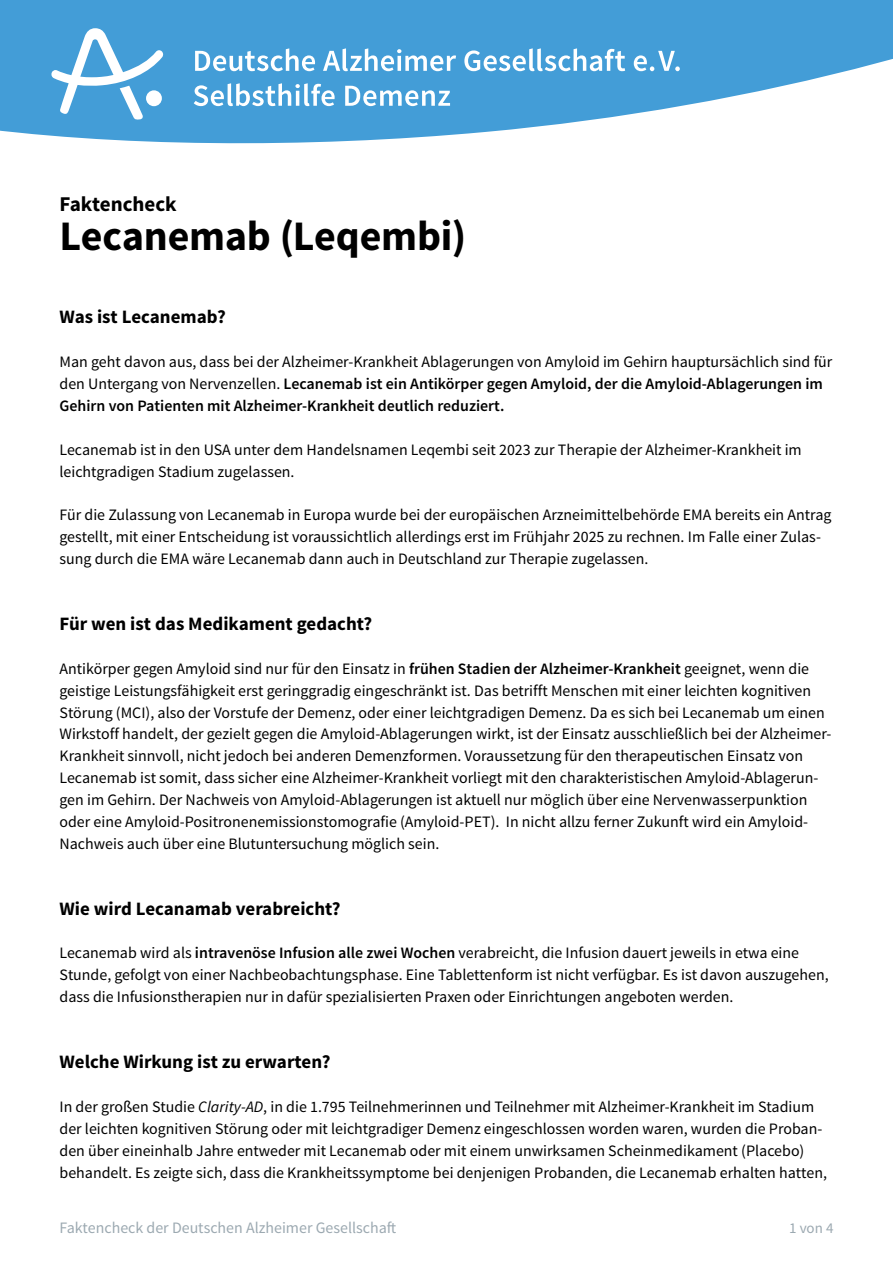
<style>
.page{position:relative;width:893px;height:1263px;background:#fff}
.page>*{position:absolute;margin:0;border:0;box-sizing:border-box;transform-origin:0 0}
.t1{font:700 42px "Source Sans Pro";letter-spacing:-.005em;color:#000}
.t2{font:700 21px "Source Sans Pro";color:#000}
.Zwischenüberschrift_grösser_2-Spalten{font:700 18.9px "Source Sans Pro";color:#000}
.fließtext_ohne-Abstand{font:15.9px/21.9px "Source Sans Pro";color:#000}
.t3{font:15.9px "Source Sans Pro";color:#9ca9b1}
.t4{font:15px "Source Sans Pro";color:#9ca9b1}
.s1{font-weight:600}
.s2{font-style:italic}
</style>
<div class="page">
<svg style="left:0;top:0;width:893px;height:143px;fill:#439dd7"></svg>
<svg style="left:51px;top:28px;width:112px;height:92px"></svg>
<svg style="left:195px;top:48px;width:120px;height:23px"></svg>
<svg style="left:323px;top:48px;width:133px;height:23px"></svg>
<svg style="left:464px;top:48px;width:161px;height:23px"></svg>
<svg style="left:634px;top:51px;width:46px;height:20px"></svg>
<svg style="left:194px;top:83px;width:141px;height:23px"></svg>
<svg style="left:345px;top:86px;width:105px;height:20px"></svg>
<p class="t2" style="left:60px;top:191px;width:119px">Faktencheck</p>
<p class="t1" style="left:60px;top:209px;width:408px">Lecanemab (Leqembi)</p>
<h2 class="Zwischenüberschrift_grösser_2-Spalten" style="left:60px;top:305px;width:168px">Was ist Lecanemab?</h2>
<p class="fließtext_ohne-Abstand" style="left:60px;top:351px;width:774px">Man geht davon aus, dass bei der Alzheimer-Krankheit Ablagerungen von Amyloid im Gehirn hauptursächlich sind für den Untergang von Nervenzellen. <span class="s1">Lecanemab ist ein Antikörper gegen Amyloid, der die Amyloid-Ablagerungen im<br>Gehirn von Patienten mit Alzheimer-Krankheit deutlich reduziert.</span></p>
<p class="fließtext_ohne-Abstand" style="left:60px;top:439px;width:744px">Lecanemab ist in den USA unter dem Handelsnamen Leqembi seit 2023 zur Therapie der Alzheimer-Krankheit im leichtgradigen Stadium zugelassen.</p>
<p class="fließtext_ohne-Abstand" style="left:60px;top:504px;width:773px">Für die Zulassung von Lecanemab in Europa wurde bei der europäischen Arzneimittelbehörde EMA bereits ein Antrag gestellt, mit einer Entscheidung ist voraussichtlich allerdings erst im Frühjahr 2025 zu rechnen. Im Falle einer Zulas&shy;sung durch die EMA wäre Lecanemab dann auch in Deutschland zur Therapie zugelassen.</p>
<h2 class="Zwischenüberschrift_grösser_2-Spalten" style="left:60px;top:611px;width:314px">Für wen ist das Medikament gedacht?</h2>
<p class="fließtext_ohne-Abstand" style="left:60px;top:658px;width:773px">Antikörper gegen Amyloid sind nur für den Einsatz in <span class="s1">frühen Stadien der Alzheimer-Krankheit</span> geeignet, wenn die geistige Leistungsfähigkeit erst geringgradig eingeschränkt ist. Das betrifft Menschen mit einer leichten kognitiven Störung (MCI), also der Vorstufe der Demenz, oder einer leichtgradigen Demenz. Da es sich bei Lecanemab um einen Wirkstoff handelt, der gezielt gegen die Amyloid-Ablagerungen wirkt, ist der Einsatz ausschließlich bei der Alzheimer-Krankheit sinnvoll, nicht jedoch bei anderen Demenzformen. Voraussetzung für den therapeutischen Einsatz von Lecanemab ist somit, dass sicher eine Alzheimer-Krankheit vorliegt mit den charakteristischen Amyloid-Ablagerun&shy;gen im Gehirn. Der Nachweis von Amyloid-Ablagerungen ist aktuell nur möglich über eine Nervenwasserpunktion oder eine Amyloid-Positronenemissionstomografie (Amyloid-PET). In nicht allzu ferner Zukunft wird ein Amyloid-Nachweis auch über eine Blutuntersuchung möglich sein.</p>
<h2 class="Zwischenüberschrift_grösser_2-Spalten" style="left:60px;top:896px;width:282px">Wie wird Lecanamab verabreicht?</h2>
<p class="fließtext_ohne-Abstand" style="left:60px;top:942px;width:771px">Lecanemab wird als <span class="s1">intravenöse Infusion alle zwei Wochen</span> verabreicht, die Infusion dauert jeweils in etwa eine<br>Stunde, gefolgt von einer Nachbeobachtungsphase. Eine Tablettenform ist nicht verfügbar. Es ist davon auszugehen, dass die Infusionstherapien nur in dafür spezialisierten Praxen oder Einrichtungen angeboten werden.</p>
<h2 class="Zwischenüberschrift_grösser_2-Spalten" style="left:60px;top:1049px;width:273px">Welche Wirkung ist zu erwarten?</h2>
<p class="fließtext_ohne-Abstand" style="left:60px;top:1096px;width:769px">In der großen Studie <span class="s2">Clarity-AD</span>, in die 1.795 Teilnehmerinnen und Teilnehmer mit Alzheimer-Krankheit im Stadium der leichten kognitiven Störung oder mit leichtgradiger Demenz eingeschlossen worden waren, wurden die Proban&shy;den über eineinhalb Jahre entweder mit Lecanemab oder mit einem unwirksamen Scheinmedikament (Placebo) behandelt. Es zeigte sich, dass die Krankheitssymptome bei denjenigen Probanden, die Lecanemab erhalten hatten,</p>
<p class="t3" style="left:60px;top:1218px;width:338px">Faktencheck der Deutschen Alzheimer Gesellschaft</p>
<p class="t4" style="left:789px;top:1219px;width:46px">1 von 4</p>
</div>
